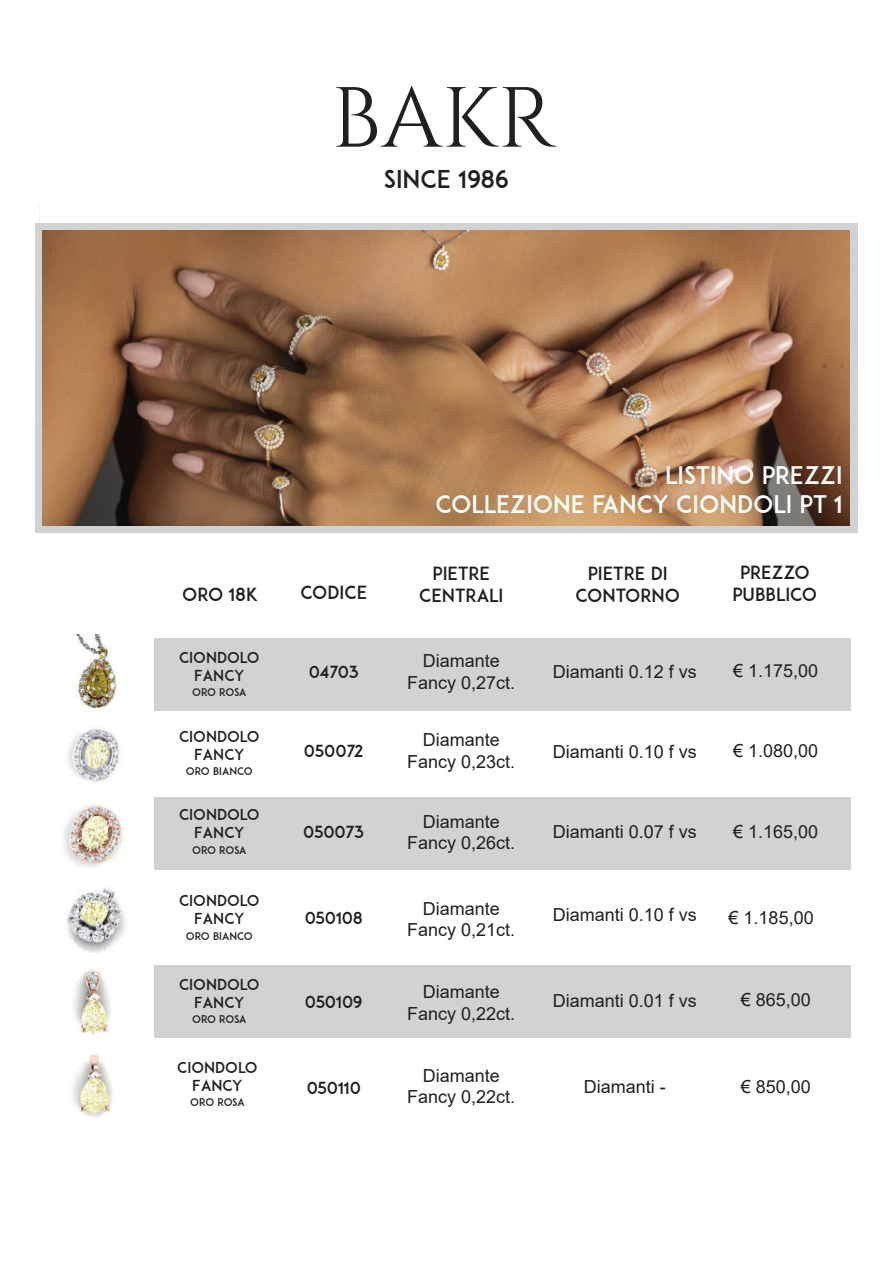
<style>
.page{position:relative;width:893px;height:1263px;background:#fff}
.page>*{position:absolute;margin:0;border:0;box-sizing:border-box;transform-origin:0 0}
.t1{font:24.3px "ADAM.CGPRO";color:#231f20}
.t2{font:24px/28.8px "ADAM.CGPRO";color:#fff;text-align:right}
.t3{font:18px/21.6px "Arial";color:#231f20;text-align:center}
.t4{font:18px/21.6px "ADAM.CGPRO";color:#231f20;text-align:center}
.t5{font:16.5px "ADAM.CGPRO";letter-spacing:-.03em;color:#231f20}
.t6{font:15px/18px "ADAM.CGPRO";color:#231f20;text-align:center}
.t7{font:10.5px "ADAM.CGPRO";letter-spacing:-.03em;color:#231f20}
.t8{font:10.5px "ADAM.CGPRO";color:#231f20}
</style>
<div class="page">
<div style="left:43px;top:223px;width:807px;height:8px;background:#d1d2d4"></div>
<div style="left:850px;top:223px;width:7px;height:310px;background:#d1d2d4"></div>
<div style="left:35px;top:223px;width:8px;height:310px;background:#d1d2d4"></div>
<div style="left:43px;top:526px;width:807px;height:7px;background:#d1d2d4"></div>
<img style="left:74px;top:968px;width:37px;height:66px">
<img style="left:63px;top:804px;width:61px;height:63px">
<img style="left:43px;top:231px;width:807px;height:295px">
<div style="left:154px;top:638px;width:696px;height:72px;background:#d1d2d4"></div>
<div style="left:154px;top:797px;width:696px;height:72px;background:#d1d2d4"></div>
<div style="left:154px;top:965px;width:696px;height:72px;background:#d1d2d4"></div>
<img style="left:76px;top:635px;width:41px;height:75px">
<img style="left:67px;top:727px;width:55px;height:55px">
<img style="left:66px;top:888px;width:60px;height:65px">
<img style="left:72px;top:1054px;width:41px;height:64px">
<svg style="left:336px;top:86px;width:220px;height:61px"></svg>
<h1 class="t1" style="left:384px;top:165px;width:127px">SINCE 1986</h1>
<p class="t4" style="left:182px;top:583px;width:78px">ORO 18K</p>
<p class="t6" style="left:179px;top:648px;width:82px">CIONDOLO<br>FANCY</p>
<p class="t7" style="left:192px;top:686px;width:56px">ORO ROSA</p>
<p class="t6" style="left:179px;top:727px;width:82px">CIONDOLO<br>FANCY</p>
<p class="t8" style="left:186px;top:765px;width:69px">ORO BIANCO</p>
<p class="t6" style="left:179px;top:805px;width:82px">CIONDOLO<br>FANCY</p>
<p class="t7" style="left:192px;top:843px;width:56px">ORO ROSA</p>
<p class="t6" style="left:179px;top:891px;width:82px">CIONDOLO<br>FANCY</p>
<p class="t8" style="left:186px;top:929px;width:69px">ORO BIANCO</p>
<p class="t6" style="left:179px;top:975px;width:82px">CIONDOLO<br>FANCY</p>
<p class="t7" style="left:192px;top:1013px;width:56px">ORO ROSA</p>
<p class="t6" style="left:177px;top:1058px;width:82px">CIONDOLO<br>FANCY</p>
<p class="t7" style="left:190px;top:1096px;width:56px">ORO ROSA</p>
<p class="t4" style="left:300px;top:582px;width:68px">CODICE</p>
<p class="t5" style="left:309px;top:662px;width:51px">04703</p>
<p class="t5" style="left:304px;top:741px;width:61px">050072</p>
<p class="t5" style="left:303px;top:822px;width:63px">050073</p>
<p class="t5" style="left:305px;top:908px;width:60px">050108</p>
<p class="t5" style="left:305px;top:992px;width:59px">050109</p>
<p class="t5" style="left:307px;top:1078px;width:56px">050110</p>
<h2 class="t2" style="left:435px;top:461px;width:409px">LISTINO PREZZI<br>COLLEZIONE FANCY CIONDOLI PT 1</h2>
<p class="t4" style="left:419px;top:562px;width:86px">PIETRE<br>CENTRALI</p>
<p class="t3" style="left:407px;top:650px;width:110px">Diamante<br>Fancy 0,27ct.</p>
<p class="t3" style="left:407px;top:729px;width:110px">Diamante<br>Fancy 0,23ct.</p>
<p class="t3" style="left:407px;top:811px;width:110px">Diamante<br>Fancy 0,26ct.</p>
<p class="t3" style="left:407px;top:897px;width:110px">Diamante<br>Fancy 0,21ct.</p>
<p class="t3" style="left:407px;top:981px;width:110px">Diamante<br>Fancy 0,22ct.</p>
<p class="t3" style="left:407px;top:1064px;width:110px">Diamante<br>Fancy 0,22ct.</p>
<p class="t4" style="left:575px;top:563px;width:106px">PIETRE DI<br>CONTORNO</p>
<p class="t4" style="left:732px;top:561px;width:86px">PREZZO<br>PUBBLICO</p>
<p class="t3" style="left:553px;top:660px;width:146px">Diamanti 0.12 f vs</p>
<p class="t3" style="left:733px;top:660px;width:87px">€ 1.175,00</p>
<p class="t3" style="left:553px;top:740px;width:146px">Diamanti 0.10 f vs</p>
<p class="t3" style="left:733px;top:740px;width:87px">€ 1.080,00</p>
<p class="t3" style="left:553px;top:820px;width:146px">Diamanti 0.07 f vs</p>
<p class="t3" style="left:733px;top:820px;width:87px">€ 1.165,00</p>
<p class="t3" style="left:553px;top:904px;width:146px">Diamanti 0.10 f vs</p>
<p class="t3" style="left:729px;top:906px;width:87px">€ 1.185,00</p>
<p class="t3" style="left:553px;top:990px;width:146px">Diamanti 0.01 f vs</p>
<p class="t3" style="left:741px;top:989px;width:72px">€ 865,00</p>
<p class="t3" style="left:584px;top:1075px;width:84px">Diamanti -</p>
<p class="t3" style="left:741px;top:1075px;width:72px">€ 850,00</p>
</div>
